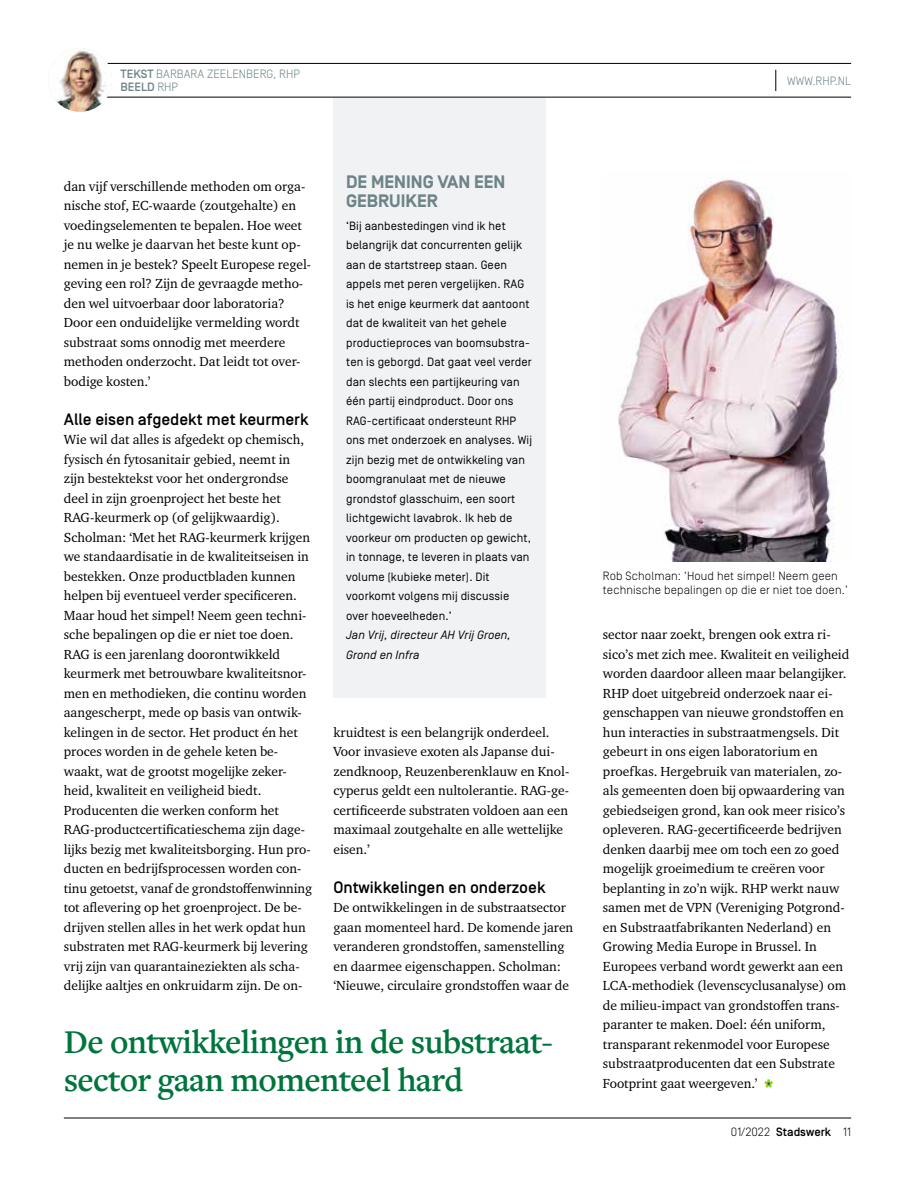
<style>
.page{position:relative;width:915px;height:1191px;background:#fff}
.page>*{position:absolute;margin:0;border:0;box-sizing:border-box;transform-origin:0 0}
.t1{font:600 34.5px/37.5px "Freight Text Pro";letter-spacing:-.02em;color:#00743d}
.t2{font:700 18px/19.5px "Simplon BP";color:#6d8387}
.t3{font:500 16.5px "Simplon BP";color:#000}
.t4{font:13.5px/19.5px "Charter ITC Std";color:#000}
.t5{font:12px/19.5px "Simplon BP Regular";letter-spacing:.01em;color:#000}
.t6{font:300 12px/13.5px "Simplon BP";letter-spacing:.01em;color:#000}
.t7{font:300 12px/12.8px "Simplon BP";color:#6d8387}
.t8{font:italic 12px/19.5px "Simplon BP Regular";letter-spacing:.01em;color:#000}
.s1{font-weight:500}
</style>
<div class="page">
<hr style="left:64px;top:1117px;width:786px;height:1px;background:#000">
<div style="left:333px;top:98px;width:213px;height:599px;background:#f0f2f3"></div>
<hr style="left:64px;top:97px;width:786px;height:1px;background:#000">
<hr style="left:64px;top:63px;width:786px;height:1px;background:#000">
<svg style="left:775px;top:70px;width:1px;height:21px"></svg>
<svg style="left:764px;top:1079px;width:8px;height:8px"></svg>
<img style="left:48px;top:48px;width:64px;height:64px;border-radius:32px">
<img style="left:618px;top:179px;width:225px;height:382px">
<p class="t7" style="left:120px;top:68px;width:181px"><span class="s1">TEKST</span> BARBARA ZEELENBERG, RHP<br><span class="s1">BEELD</span> RHP</p>
<p class="t7" style="left:787px;top:74px;width:65px">WWW.RHP.NL</p>
<h2 class="t2" style="left:346px;top:172px;width:161px">DE MENING VAN EEN<br>GEBRUIKER</h2>
<p class="t5" style="left:346px;top:216px;width:187px">‘Bij aanbestedingen vind ik het belangrijk dat concurrenten gelijk aan de startstreep staan. Geen appels met peren vergelijken. RAG is het enige keurmerk dat aantoont dat de kwaliteit van het gehele productieproces van boomsubstra&shy;ten is geborgd. Dat gaat veel verder dan slechts een partijkeuring van één partij eindproduct. Door ons<br>RAG-certificaat ondersteunt RHP ons met onderzoek en analyses. Wij zijn bezig met de ontwikkeling van boomgranulaat met de nieuwe grondstof glasschuim, een soort lichtgewicht lavabrok. Ik heb de voorkeur om producten op gewicht, in tonnage, te leveren in plaats van volume (kubieke meter). Dit voorkomt volgens mij discussie over hoeveelheden.’</p>
<p class="t8" style="left:346px;top:625px;width:166px">Jan Vrij, directeur AH Vrij Groen,<br>Grond en Infra</p>
<p class="t4" style="left:64px;top:176px;width:249px">dan vijf verschillende methoden om orga&shy;nische stof, EC-waarde (zoutgehalte) en voedingselementen te bepalen. Hoe weet je nu welke je daarvan het beste kunt op&shy;nemen in je bestek? Speelt Europese regel&shy;geving een rol? Zijn de gevraagde metho&shy;den wel uitvoerbaar door laboratoria?<br>Door een onduidelijke vermelding wordt substraat soms onnodig met meerdere methoden onderzocht. Dat leidt tot over&shy;bodige kosten.’</p>
<p class="t3" style="left:64px;top:409px;width:246px">Alle eisen afgedekt met keurmerk</p>
<p class="t4" style="left:64px;top:429px;width:250px">Wie wil dat alles is afgedekt op chemisch, fysisch én fytosanitair gebied, neemt in zijn bestektekst voor het ondergrondse deel in zijn groenproject het beste het RAG-keurmerk op (of gelijkwaardig).<br>Scholman: ‘Met het RAG-keurmerk krijgen we standaardisatie in de kwaliteitseisen in bestekken. Onze productbladen kunnen helpen bij eventueel verder specificeren.<br>Maar houd het simpel! Neem geen techni&shy;sche bepalingen op die er niet toe doen.<br>RAG is een jarenlang doorontwikkeld keurmerk met betrouwbare kwaliteitsnor&shy;men en methodieken, die continu worden aangescherpt, mede op basis van ontwik&shy;kelingen in de sector. Het product én het proces worden in de gehele keten be&shy;waakt, wat de grootst mogelijke zeker&shy;heid, kwaliteit en veiligheid biedt.<br>Producenten die werken conform het RAG-productcertificatieschema zijn dage&shy;lijks bezig met kwaliteitsborging. Hun pro&shy;ducten en bedrijfsprocessen worden con&shy;tinu getoetst, vanaf de grondstoffenwinning tot aflevering op het groenproject. De be&shy;drijven stellen alles in het werk opdat hun substraten met RAG-keurmerk bij levering vrij zijn van quarantaineziekten als scha&shy;delijke aaltjes en onkruidarm zijn. De on-</p>
<h1 class="t1" style="left:64px;top:1022px;width:490px">De ontwikkelingen in de substraat&shy;sector gaan momenteel hard</h1>
<p class="t4" style="left:333px;top:722px;width:237px">kruidtest is een belangrijk onderdeel.<br>Voor invasieve exoten als Japanse dui&shy;zendknoop, Reuzenberenklauw en Knol&shy;cyperus geldt een nultolerantie. RAG-ge&shy;certificeerde substraten voldoen aan een maximaal zoutgehalte en alle wettelijke eisen.’</p>
<p class="t3" style="left:333px;top:877px;width:214px">Ontwikkelingen en onderzoek</p>
<p class="t4" style="left:333px;top:897px;width:241px">De ontwikkelingen in de substraatsector gaan momenteel hard. De komende jaren veranderen grondstoffen, samenstelling en daarmee eigenschappen. Scholman: ‘Nieuwe, circulaire grondstoffen waar de</p>
<p class="t6" style="left:602px;top:569px;width:246px">Rob Scholman: ‘Houd het simpel! Neem geen technische bepalingen op die er niet toe doen.’</p>
<p class="t4" style="left:602px;top:624px;width:248px">sector naar zoekt, brengen ook extra ri&shy;sico’s met zich mee. Kwaliteit en veiligheid worden daardoor alleen maar belangijker.<br>RHP doet uitgebreid onderzoek naar ei&shy;genschappen van nieuwe grondstoffen en hun interacties in substraatmengsels. Dit gebeurt in ons eigen laboratorium en proefkas. Hergebruik van materialen, zo&shy;als gemeenten doen bij opwaardering van gebiedseigen grond, kan ook meer risico’s opleveren. RAG-gecertificeerde bedrijven denken daarbij mee om toch een zo goed mogelijk groeimedium te creëren voor beplanting in zo’n wijk. RHP werkt nauw samen met de VPN (Vereniging Potgrond&shy;en Substraatfabrikanten Nederland) en Growing Media Europe in Brussel. In Europees verband wordt gewerkt aan een LCA-methodiek (levenscyclusanalyse) om de milieu-impact van grondstoffen trans&shy;paranter te maken. Doel: één uniform, transparant rekenmodel voor Europese substraatproducenten dat een Substrate Footprint gaat weergeven.’</p>
<p class="t6" style="left:730px;top:1125px;width:122px">01/2022 <span class="s1">Stadswerk</span> 11</p>
</div>
